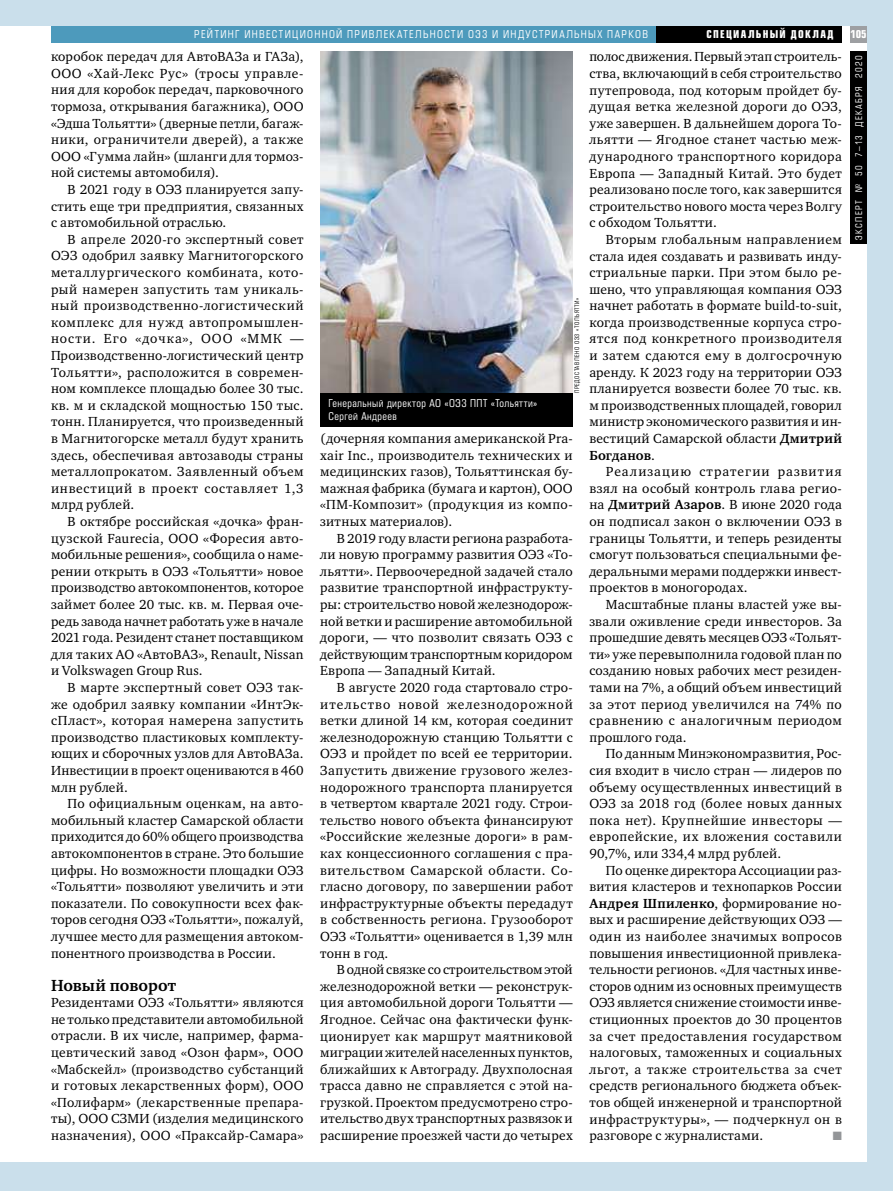
<style>
.page{position:relative;width:893px;height:1191px;background:#cadfeb}
.page>*{position:absolute;margin:0;border:0;box-sizing:border-box;transform-origin:0 0}
.t1{font:700 16.5px "Charter ITC";letter-spacing:-.005em;color:#000}
.t2{font:13.5px/16.6px "Charter ITC";letter-spacing:.02em;color:#000;text-align:justify}
.t3{font:12px "Zapf Dingbats";color:#939598}
.t4{font:10.5px "Europe Cond";letter-spacing:.125em;color:#fff}
.t5{font:10.5px/12.6px "Europe Cond";letter-spacing:.04em;color:#fff}
.t6{font:700 10.5px "Europe Cond";letter-spacing:.125em;color:#fff}
.t7{font:9px "Europe Cond";letter-spacing:.14em;color:#fff}
.t8{font:6px "Europe Cond";letter-spacing:.1em;color:#000}
.s1{font-weight:700}
</style>
<div class="page">
<div style="left:0;top:26px;width:867px;height:1135px;background:#fff"></div>
<div style="left:850px;top:26px;width:17px;height:17px;background:#9d9fa2"></div>
<div style="left:850px;top:51px;width:17px;height:193px;background:#000"></div>
<div style="left:51px;top:26px;width:606px;height:17px;background:#4d9abc"></div>
<div style="left:657px;top:26px;width:185px;height:17px;background:#000"></div>
<img style="left:320px;top:51px;width:253px;height:342px">
<div style="left:320px;top:393px;width:253px;height:33px;background:#000"></div>
<p class="t4" style="left:194px;top:28px;width:455px">РЕЙТИНГ ИНВЕСТИЦИОННОЙ ПРИВЛЕКАТЕЛЬНОСТИ ОЭЗ И ИНДУСТРИАЛЬНЫХ ПАРКОВ</p>
<p class="t6" style="left:707px;top:28px;width:128px">СПЕЦИАЛЬНЫЙ ДОКЛАД</p>
<p class="t2" style="left:51px;top:48px;width:254px">коробок передач для АвтоВАЗа и ГАЗа), ООО «Хай-Лекс Рус» (тросы управле&shy;ния для коробок передач, парковочного тормоза, открывания багажника), ООО «Эдша Тольятти» (дверные петли, багаж&shy;ники, ограничители дверей), а также ООО «Гумма лайн» (шланги для тормоз&shy;ной системы автомобиля).</p>
<p class="t2" style="left:51px;top:181px;width:254px;text-indent:17px">В 2021 году в ОЭЗ планируется запу&shy;стить еще три предприятия, связанных с автомобильной отраслью.</p>
<p class="t2" style="left:51px;top:231px;width:254px;text-indent:17px">В апреле 2020-го экспертный совет ОЭЗ одобрил заявку Магнитогорского металлургического комбината, кото&shy;рый намерен запустить там уникаль&shy;ный производственно-логистический комплекс для нужд автопромышлен&shy;ности. Его «дочка», ООО «ММК — Производственно-логистический центр Тольятти», расположится в современ&shy;ном комплексе площадью более 30 тыс. кв. м и складской мощностью 150 тыс. тонн. Планируется, что произведенный в Магнитогорске металл будут хранить здесь, обеспечивая автозаводы страны металлопрокатом. Заявленный объем инвестиций в проект составляет 1,3 млрд рублей.</p>
<p class="t2" style="left:51px;top:513px;width:254px;text-indent:17px">В октябре российская «дочка» фран&shy;цузской Faurecia, ООО «Форесия авто&shy;мобильные решения», сообщила о наме&shy;рении открыть в ОЭЗ «Тольятти» новое производство автокомпонентов, которое займет более 20 тыс. кв. м. Первая оче&shy;редь завода начнет работать уже в начале 2021 года. Резидент станет поставщиком для таких АО «АвтоВАЗ», Renault, Nissan и Volkswagen Group Rus.</p>
<p class="t2" style="left:51px;top:679px;width:254px;text-indent:17px">В марте экспертный совет ОЭЗ так&shy;же одобрил заявку компании «ИнтЭк&shy;сПласт», которая намерена запустить производство пластиковых комплекту&shy;ющих и сборочных узлов для АвтоВАЗа.<br>Инвестиции в проект оцениваются в 460 млн рублей.</p>
<p class="t2" style="left:51px;top:795px;width:254px;text-indent:17px">По официальным оценкам, на авто&shy;мобильный кластер Самарской области приходится до 60% общего производства автокомпонентов в стране. Это большие цифры. Но возможности площадки ОЭЗ «Тольятти» позволяют увеличить и эти показатели. По совокупности всех фак&shy;торов сегодня ОЭЗ «Тольятти», пожалуй, лучшее место для размещения автоком&shy;понентного производства в России.</p>
<p class="t1" style="left:51px;top:974px;width:127px">Новый поворот</p>
<p class="t2" style="left:51px;top:994px;width:254px">Резидентами ОЭЗ «Тольятти» являются не только представители автомобильной отрасли. В их числе, например, фарма&shy;цевтический завод «Озон фарм», ООО «Мабскейл» (производство субстанций и готовых лекарственных форм), ООО «Полифарм» (лекарственные препара&shy;ты), ООО СЗМИ (изделия медицинского назначения), ООО «Праксайр-Самара»</p>
<p class="t5" style="left:329px;top:397px;width:210px">Генеральный директор АО «ОЭЗ ППТ «Тольятти»<br>Сергей Андреев</p>
<p class="t8" style="left:573px;top:393px;width:97px;rotate:-90deg">ПРЕДОСТАВЛЕНО ОЭЗ «ТОЛЬЯТТИ»</p>
<p class="t2" style="left:320px;top:430px;width:254px">(дочерняя компания американской Pra&shy;xair Inc., производитель технических и медицинских газов), Тольяттинская бу&shy;мажная фабрика (бумага и картон), ООО «ПМ-Композит» (продукция из компо&shy;зитных материалов).</p>
<p class="t2" style="left:320px;top:529px;width:254px;text-indent:17px">В 2019 году власти региона разработа&shy;ли новую программу развития ОЭЗ «То&shy;льятти». Первоочередной задачей стало развитие транспортной инфраструкту&shy;ры: строительство новой железнодорож&shy;ной ветки и расширение автомобильной дороги, — что позволит связать ОЭЗ с действующим транспортным коридором Европа — Западный Китай.</p>
<p class="t2" style="left:320px;top:679px;width:254px;text-indent:17px">В августе 2020 года стартовало стро&shy;ительство новой железнодорожной ветки длиной 14 км, которая соединит железнодорожную станцию Тольятти с ОЭЗ и пройдет по всей ее территории.<br>Запустить движение грузового желез&shy;нодорожного транспорта планируется в четвертом квартале 2021 году. Строи&shy;тельство нового объекта финансируют «Российские железные дороги» в рам&shy;ках концессионного соглашения с пра&shy;вительством Самарской области. Со&shy;гласно договору, по завершении работ инфраструктурные объекты передадут в собственность региона. Грузооборот ОЭЗ «Тольятти» оценивается в 1,39 млн тонн в год.</p>
<p class="t2" style="left:320px;top:961px;width:254px;text-indent:17px">В одной связке со строительством этой железнодорожной ветки — реконструк&shy;ция автомобильной дороги Тольятти — Ягодное. Сейчас она фактически функ&shy;ционирует как маршрут маятниковой миграции жителей населенных пунктов, ближайших к Автограду. Двухполосная трасса давно не справляется с этой на&shy;грузкой. Проектом предусмотрено стро&shy;ительство двух транспортных развязок и расширение проезжей части до четырех</p>
<p class="t2" style="left:589px;top:48px;width:254px">полос движения. Первый этап строитель&shy;ства, включающий в себя строительство путепровода, под которым пройдет бу&shy;дущая ветка железной дороги до ОЭЗ, уже завершен. В дальнейшем дорога То&shy;льятти — Ягодное станет частью меж&shy;дународного транспортного коридора Европа — Западный Китай. Это будет реализовано после того, как завершится строительство нового моста через Волгу с обходом Тольятти.</p>
<p class="t2" style="left:589px;top:231px;width:254px;text-indent:17px">Вторым глобальным направлением стала идея создавать и развивать инду&shy;стриальные парки. При этом было ре&shy;шено, что управляющая компания ОЭЗ начнет работать в формате build-to-suit, когда производственные корпуса стро&shy;ятся под конкретного производителя и затем сдаются ему в долгосрочную аренду. К 2023 году на территории ОЭЗ планируется возвести более 70 тыс. кв. м производственных площадей, говорил министр экономического развития и ин&shy;вестиций Самарской области <span class="s1">Дмитрий Богданов</span>.</p>
<p class="t2" style="left:589px;top:463px;width:254px;text-indent:17px">Реализацию стратегии развития взял на особый контроль глава регио&shy;на <span class="s1">Дмитрий Азаров</span>. В июне 2020 года он подписал закон о включении ОЭЗ в границы Тольятти, и теперь резиденты смогут пользоваться специальными фе&shy;деральными мерами поддержки инвест&shy;проектов в моногородах.</p>
<p class="t2" style="left:589px;top:596px;width:254px;text-indent:17px">Масштабные планы властей уже вы&shy;звали оживление среди инвесторов. За прошедшие девять месяцев ОЭЗ «Тольят&shy;ти» уже перевыполнила годовой план по созданию новых рабочих мест резиден&shy;тами на 7%, а общий объем инвестиций за этот период увеличился на 74% по сравнению с аналогичным периодом прошлого года.</p>
<p class="t2" style="left:589px;top:745px;width:254px;text-indent:17px">По данным Минэкономразвития, Рос&shy;сия входит в число стран — лидеров по объему осуществленных инвестиций в ОЭЗ за 2018 год (более новых данных пока нет). Крупнейшие инвесторы — европейские, их вложения составили 90,7%, или 334,4 млрд рублей.</p>
<p class="t2" style="left:589px;top:861px;width:254px;text-indent:17px">По оценке директора Ассоциации раз&shy;вития кластеров и технопарков России <span class="s1">Андрея Шпиленко</span>, формирование но&shy;вых и расширение действующих ОЭЗ — один из наиболее значимых вопросов повышения инвестиционной привлека&shy;тельности регионов. «Для частных инве&shy;сторов одним из основных преимуществ ОЭЗ является снижение стоимости инве&shy;стиционных проектов до 30 процентов за счет предоставления государством налоговых, таможенных и социальных льгот, а также строительства за счет средств регионального бюджета объек&shy;тов общей инженерной и транспортной инфраструктуры», — подчеркнул он в разговоре с журналистами.</p>
<p class="t3" style="left:833px;top:1130px;width:11px">■</p>
<p class="t6" style="left:850px;top:28px;width:18px">105</p>
<p class="t7" style="left:853px;top:239px;width:186px;rotate:-90deg">ЭКСПЕРТ № 50 7–13 ДЕКАБРЯ 2020</p>
</div>
